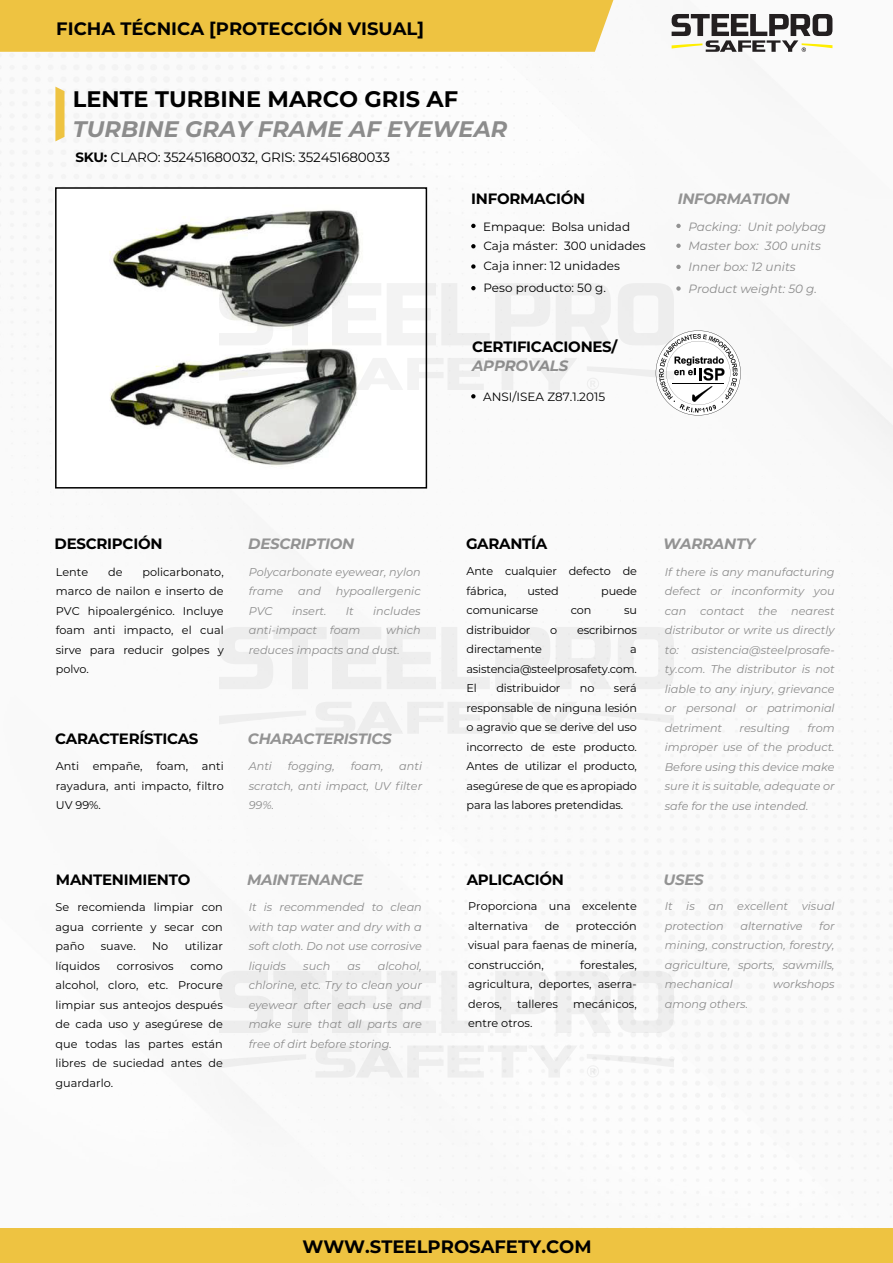
<style>
.page{position:relative;width:893px;height:1263px;background:#fff}
.page>*{position:absolute;margin:0;border:0;box-sizing:border-box;transform-origin:0 0}
.t1{font:italic 700 22.5px "Montserrat";color:#8c8c8c}
.t2{font:700 22.5px "Montserrat";color:#000}
.t3{font:700 18px "Montserrat";color:#000}
.t4{font:700 15px "Montserrat";letter-spacing:-.02em;color:#000}
.t5{font:italic 700 15px "Montserrat";letter-spacing:-.02em;color:#939393}
.t6{font:13.5px "Montserrat";letter-spacing:-.02em;color:#000}
.t7{font:12px/19.8px "Montserrat";color:#000}
.t8{font:italic 12px/19.5px "Montserrat";color:#8c8c8c}
.t9{font:11.25px/19.5px "Montserrat";color:#000;text-align:justify}
.t10{font:italic 11.25px/19.5px "Montserrat";color:#8c8c8c;text-align:justify}
.s1{font-weight:700}
</style>
<div class="page">
<div style="left:0;top:1228px;width:893px;height:35px;background:#eec341"></div>
<div style="left:55px;top:187px;width:372px;height:301px;border:2px solid #000"></div>
<div style="left:0;top:0;width:613px;height:52px;background:#eec341"></div>
<svg style="left:672px;top:14px;width:160px;height:38px"></svg>
<svg style="left:587px;top:710px;width:87px;height:24px"></svg>
<svg style="left:219px;top:710px;width:87px;height:15px"></svg>
<div style="left:315px;top:702px;width:262px;height:32px;background:#f2f2f2"></div>
<svg style="left:219px;top:627px;width:162px;height:62px"></svg>
<svg style="left:387px;top:627px;width:163px;height:62px"></svg>
<svg style="left:556px;top:627px;width:56px;height:62px"></svg>
<svg style="left:618px;top:627px;width:56px;height:62px"></svg>
<svg style="left:587px;top:1054px;width:87px;height:23px"></svg>
<svg style="left:219px;top:1054px;width:87px;height:14px"></svg>
<svg style="left:315px;top:1045px;width:262px;height:32px"></svg>
<svg style="left:219px;top:971px;width:162px;height:62px"></svg>
<svg style="left:387px;top:971px;width:163px;height:62px"></svg>
<svg style="left:556px;top:971px;width:56px;height:62px"></svg>
<svg style="left:618px;top:971px;width:56px;height:62px"></svg>
<svg style="left:55px;top:87px;width:10px;height:54px"></svg>
<svg style="left:471px;top:224px;width:5px;height:4px"></svg>
<svg style="left:471px;top:244px;width:5px;height:4px"></svg>
<svg style="left:471px;top:264px;width:5px;height:5px"></svg>
<svg style="left:676px;top:224px;width:5px;height:4px"></svg>
<svg style="left:676px;top:244px;width:5px;height:4px"></svg>
<svg style="left:676px;top:265px;width:5px;height:4px"></svg>
<img style="left:109px;top:205px;width:254px;height:87px">
<img style="left:109px;top:354px;width:241px;height:115px">
<svg style="left:219px;top:283px;width:522px;height:132px"></svg>
<h2 class="t3" style="left:56px;top:15px;width:369px">FICHA TÉCNICA [PROTECCIÓN VISUAL]</h2>
<h1 class="t2" style="left:73px;top:83px;width:387px">LENTE TURBINE MARCO GRIS AF</h1>
<h1 class="t1" style="left:73px;top:113px;width:436px">TURBINE GRAY FRAME AF EYEWEAR</h1>
<p class="t6" style="left:75px;top:148px;width:316px"><span class="s1">SKU:</span> CLARO: 352451680032, GRIS: 352451680033</p>
<h3 class="t4" style="left:471px;top:188px;width:116px">INFORMACIÓN</h3>
<h3 class="t5" style="left:678px;top:188px;width:114px">INFORMATION</h3>
<p class="t7" style="left:483px;top:216px;width:164px">Empaque: Bolsa unidad<br>Caja máster: 300 unidades<br>Caja inner: 12 unidades</p>
<p class="t8" style="left:688px;top:216px;width:139px">Packing: Unit polybag<br>Master box: 300 units</p>
<p class="t8" style="left:688px;top:257px;width:109px">Inner box: 12 units</p>
<p class="t7" style="left:483px;top:277px;width:124px">Peso producto: 50 g.</p>
<p class="t8" style="left:688px;top:279px;width:130px">Product weight: 50 g.</p>
<h3 class="t4" style="left:472px;top:335px;width:147px">CERTIFICACIONES/</h3>
<h3 class="t5" style="left:472px;top:355px;width:98px">APPROVALS</h3>
<p class="t7" style="left:483px;top:386px;width:124px">ANSI/ISEA Z87.1.2015</p>
<h3 class="t4" style="left:55px;top:532px;width:109px">DESCRIPCIÓN</h3>
<h3 class="t5" style="left:248px;top:532px;width:108px">DESCRIPTION</h3>
<p class="t9" style="left:56px;top:562px;width:169px;text-indent:87px">policarbonato, marco de nailon e inserto de PVC hipoalergénico. Incluye foam anti impacto, el cual sirve para reducir golpes y polvo.</p>
<p class="t10" style="left:249px;top:562px;width:173px">Polycarbonate eyewear, nylon frame</p>
<p class="t9" style="left:56px;top:562px;width:34px">Lente</p>
<p class="t9" style="left:108px;top:562px;width:16px">de</p>
<p class="t10" style="left:298px;top:581px;width:24px">and</p>
<p class="t10" style="left:336px;top:581px;width:86px">hypoallergenic</p>
<p class="t10" style="left:249px;top:601px;width:26px">PVC</p>
<p class="t10" style="left:292px;top:601px;width:36px">insert.</p>
<p class="t10" style="left:346px;top:601px;width:9px">It</p>
<p class="t10" style="left:373px;top:601px;width:49px">includes</p>
<p class="t10" style="left:249px;top:620px;width:113px">anti-impact foam</p>
<p class="t10" style="left:249px;top:620px;width:173px;text-indent:137px">which reduces impacts and dust.</p>
<h3 class="t4" style="left:55px;top:728px;width:145px">CARACTERÍSTICAS</h3>
<p class="t9" style="left:56px;top:756px;width:169px">Anti empañe, foam, anti rayadura, anti impacto, filtro UV 99%.</p>
<p class="t10" style="left:249px;top:756px;width:25px">Anti</p>
<p class="t10" style="left:288px;top:756px;width:49px">fogging,</p>
<p class="t10" style="left:351px;top:756px;width:34px">foam,</p>
<h3 class="t5" style="left:248px;top:728px;width:145px">CHARACTERISTICS</h3>
<p class="t10" style="left:249px;top:756px;width:175px;text-indent:151px">anti scratch, anti impact, UV filter 99%.</p>
<h3 class="t4" style="left:466px;top:532px;width:83px">GARANTÍA</h3>
<h3 class="t5" style="left:663px;top:533px;width:93px">WARRANTY</h3>
<p class="t9" style="left:467px;top:561px;width:172px">Ante cualquier defecto de fábrica,</p>
<p class="t9" style="left:527px;top:580px;width:33px">usted</p>
<p class="t9" style="left:601px;top:580px;width:37px">puede</p>
<p class="t9" style="left:467px;top:600px;width:73px">comunicarse</p>
<p class="t9" style="left:571px;top:600px;width:22px">con</p>
<p class="t9" style="left:624px;top:600px;width:14px">su</p>
<p class="t9" style="left:467px;top:619px;width:65px">distribuidor</p>
<p class="t9" style="left:550px;top:619px;width:9px">o</p>
<p class="t9" style="left:577px;top:619px;width:61px">escribirnos</p>
<p class="t9" style="left:467px;top:639px;width:77px">directamente</p>
<p class="t9" style="left:467px;top:639px;width:172px;text-indent:164px">a asistencia@steelprosafety.com.<br>El</p>
<p class="t9" style="left:496px;top:678px;width:65px">distribuidor</p>
<p class="t9" style="left:580px;top:678px;width:16px">no</p>
<p class="t9" style="left:467px;top:678px;width:172px;text-indent:147px">será responsable de ninguna lesión o agravio que se derive del uso incorrecto de este producto.<br>Antes de utilizar el producto, asegúrese de que es apropiado para las labores pretendidas.</p>
<p class="t10" style="left:665px;top:561px;width:171px">If there is any manufacturing defect or inconformity you can contact the nearest distributor or write us directly to: asistencia@steelprosafe&shy;ty.com. The distributor is not liable to any injury, grievance or personal or patrimonial detriment</p>
<p class="t10" style="left:665px;top:717px;width:171px;text-indent:143px">from improper use of the product.<br>Before using this device make sure it is suitable, adequate or safe for the use intended.</p>
<p class="t10" style="left:740px;top:717px;width:52px">resulting</p>
<h3 class="t4" style="left:56px;top:869px;width:136px">MANTENIMIENTO</h3>
<h3 class="t5" style="left:247px;top:869px;width:118px">MAINTENANCE</h3>
<h3 class="t4" style="left:467px;top:869px;width:99px">APLICACIÓN</h3>
<h3 class="t5" style="left:664px;top:869px;width:42px">USES</h3>
<p class="t9" style="left:56px;top:897px;width:169px">Se recomienda limpiar con agua corriente y secar con paño</p>
<p class="t9" style="left:101px;top:936px;width:36px">suave.</p>
<p class="t9" style="left:152px;top:936px;width:18px">No</p>
<p class="t9" style="left:185px;top:936px;width:40px">utilizar</p>
<p class="t9" style="left:56px;top:956px;width:46px">líquidos</p>
<p class="t9" style="left:117px;top:956px;width:58px">corrosivos</p>
<p class="t9" style="left:56px;top:956px;width:169px;text-indent:135px">como alcohol, cloro, etc. Procure limpiar sus anteojos después de cada uso y asegúrese de que todas las partes están libres de suciedad antes de guardarlo.</p>
<p class="t10" style="left:249px;top:897px;width:175px">It is recommended to clean with tap water and dry with a soft cloth. Do not use corrosive liquids</p>
<p class="t10" style="left:249px;top:956px;width:175px;text-indent:129px">alcohol, chlorine, etc. Try to clean your eyewear after each use and make sure that all parts are free of dirt before storing.</p>
<p class="t10" style="left:303px;top:956px;width:29px">such</p>
<p class="t10" style="left:347px;top:956px;width:15px">as</p>
<p class="t9" style="left:468px;top:896px;width:170px">Proporciona una excelente alternativa</p>
<p class="t9" style="left:468px;top:916px;width:170px;text-indent:108px">protección visual para faenas de minería, construcción,</p>
<p class="t9" style="left:545px;top:916px;width:16px">de</p>
<p class="t9" style="left:468px;top:955px;width:170px;text-indent:112px">forestales, agricultura, deportes, aserra&shy;deros,</p>
<p class="t9" style="left:517px;top:994px;width:42px">talleres</p>
<p class="t9" style="left:573px;top:994px;width:65px">mecánicos,</p>
<p class="t9" style="left:468px;top:1013px;width:66px">entre otros.</p>
<p class="t10" style="left:665px;top:896px;width:171px">It is an excellent visual protection</p>
<p class="t10" style="left:665px;top:916px;width:171px;text-indent:155px">for mining, construction, forestry, agriculture, sports, sawmills, mechanical</p>
<p class="t10" style="left:740px;top:916px;width:64px">alternative</p>
<p class="t10" style="left:773px;top:974px;width:63px">workshops</p>
<p class="t10" style="left:665px;top:994px;width:85px">among others.</p>
<h2 class="t3" style="left:302px;top:1233px;width:291px">WWW.STEELPROSAFETY.COM</h2>
</div>
